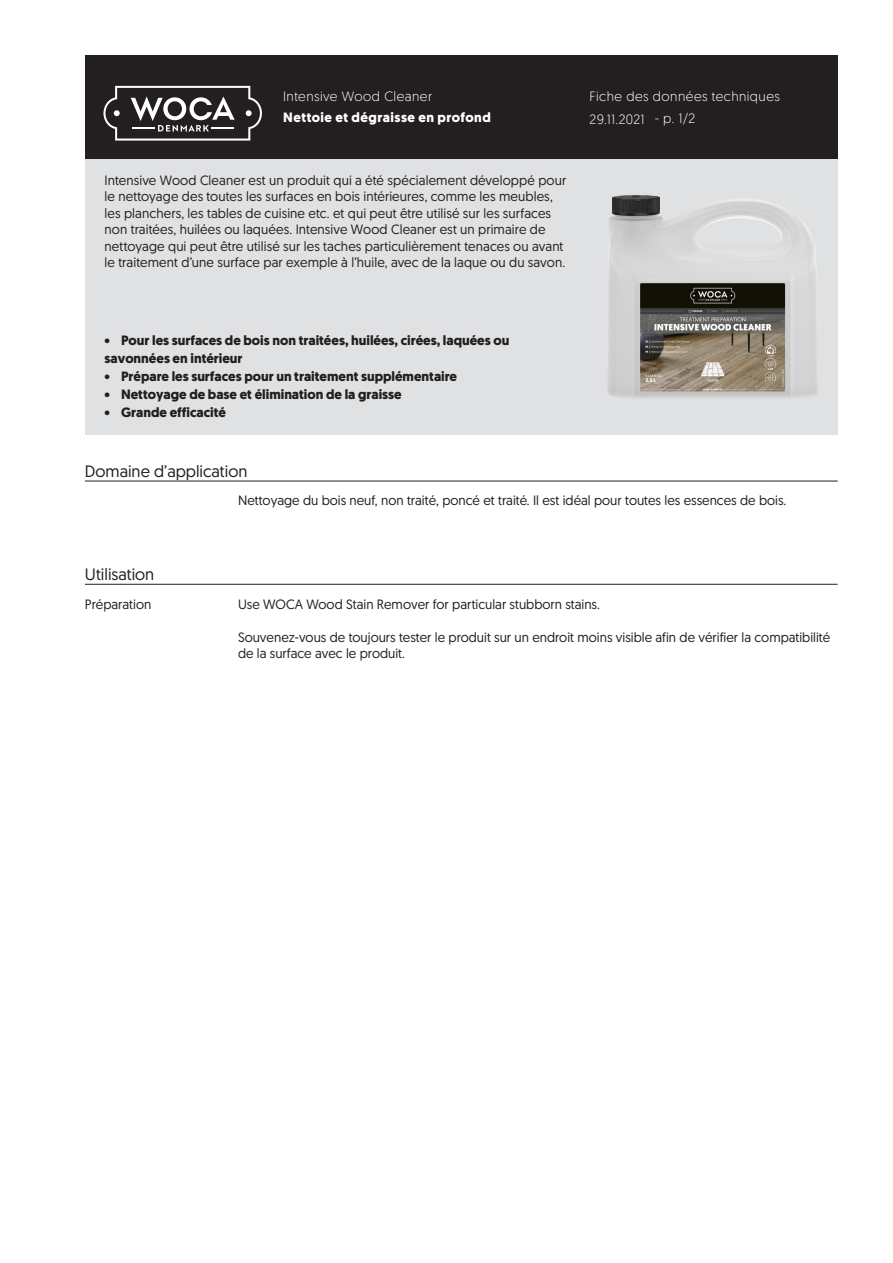
<style>
.page{position:relative;width:893px;height:1263px;background:#fff}
.page>*{position:absolute;margin:0;border:0;box-sizing:border-box;transform-origin:0 0}
.skyBodyHdn{font:16.5px "Geomanist";color:#231f20}
.skyRegularTxtBodytex{font:13.5px/16.5px "Geomanist";letter-spacing:.01em;color:#231f20}
.skyBodyTxt{font:13.5px/16.5px "Geomanist";color:#231f20}
.skyBulletBodytext{font:700 13.5px/18px "Geomanist";color:#231f20}
.skyWhiteHdnBodytext{font:300 13.5px "Geomanist";letter-spacing:.03em;color:#fff}
.skyWhiteBoldHdnBodyt{font:700 13.5px "Geomanist";letter-spacing:.035em;color:#fff}
.skyBodyCap{font:13.5px "Geomanist";color:#231f20}
</style>
<div class="page">
<div style="left:85px;top:159px;width:753px;height:276px;background:#e0e1e3"></div>
<div style="left:85px;top:55px;width:753px;height:104px;background:#231f20"></div>
<hr style="left:85px;top:481px;width:753px;height:1px;background:#231f20">
<hr style="left:85px;top:584px;width:753px;height:1px;background:#231f20">
<img style="left:607px;top:195px;width:211px;height:203px">
<svg style="left:103px;top:86px;width:159px;height:55px"></svg>
<p class="skyWhiteHdnBodytext" style="left:283px;top:87px;width:151px">Intensive Wood Cleaner</p>
<p class="skyWhiteBoldHdnBodyt" style="left:283px;top:108px;width:209px">Nettoie et dégraisse en profond</p>
<p class="skyRegularTxtBodytex" style="left:105px;top:171px;width:463px">Intensive Wood Cleaner est un produit qui a été spécialement développé pour le nettoyage des toutes les surfaces en bois intérieures, comme les meubles, les planchers, les tables de cuisine etc. et qui peut être utilisé sur les surfaces non traitées, huilées ou laquées. Intensive Wood Cleaner est un primaire de nettoyage qui peut être utilisé sur les taches particulièrement tenaces ou avant le traitement d’une surface par exemple à l’huile, avec de la laque ou du savon.</p>
<p class="skyWhiteHdnBodytext" style="left:590px;top:87px;width:192px">Fiche des données techniques</p>
<p class="skyWhiteHdnBodytext" style="left:655px;top:110px;width:42px">- p. 1/2</p>
<p class="skyWhiteHdnBodytext" style="left:590px;top:110px;width:56px">29.11.2021</p>
<p class="skyBulletBodytext" style="left:105px;top:332px;width:406px">• Pour les surfaces de bois non traitées, huilées, cirées, laquées ou savonnées en intérieur</p>
<p class="skyBulletBodytext" style="left:105px;top:368px;width:354px">• Prépare les surfaces pour un traitement supplémentaire</p>
<p class="skyBulletBodytext" style="left:105px;top:386px;width:299px">• Nettoyage de base et élimination de la graisse</p>
<p class="skyBulletBodytext" style="left:105px;top:404px;width:123px">• Grande efficacité</p>
<p class="skyBodyHdn" style="left:85px;top:460px;width:164px">Domaine d’application</p>
<p class="skyBodyTxt" style="left:238px;top:492px;width:550px">Nettoyage du bois neuf, non traité, poncé et traité. Il est idéal pour toutes les essences de bois.</p>
<p class="skyBodyHdn" style="left:85px;top:563px;width:71px">Utilisation</p>
<p class="skyBodyCap" style="left:85px;top:595px;width:68px">Préparation</p>
<p class="skyBodyTxt" style="left:238px;top:595px;width:363px">Use WOCA Wood Stain Remover for particular stubborn stains.</p>
<p class="skyBodyTxt" style="left:238px;top:628px;width:594px">Souvenez-vous de toujours tester le produit sur un endroit moins visible afin de vérifier la compatibilité de la surface avec le produit.</p>
</div>
